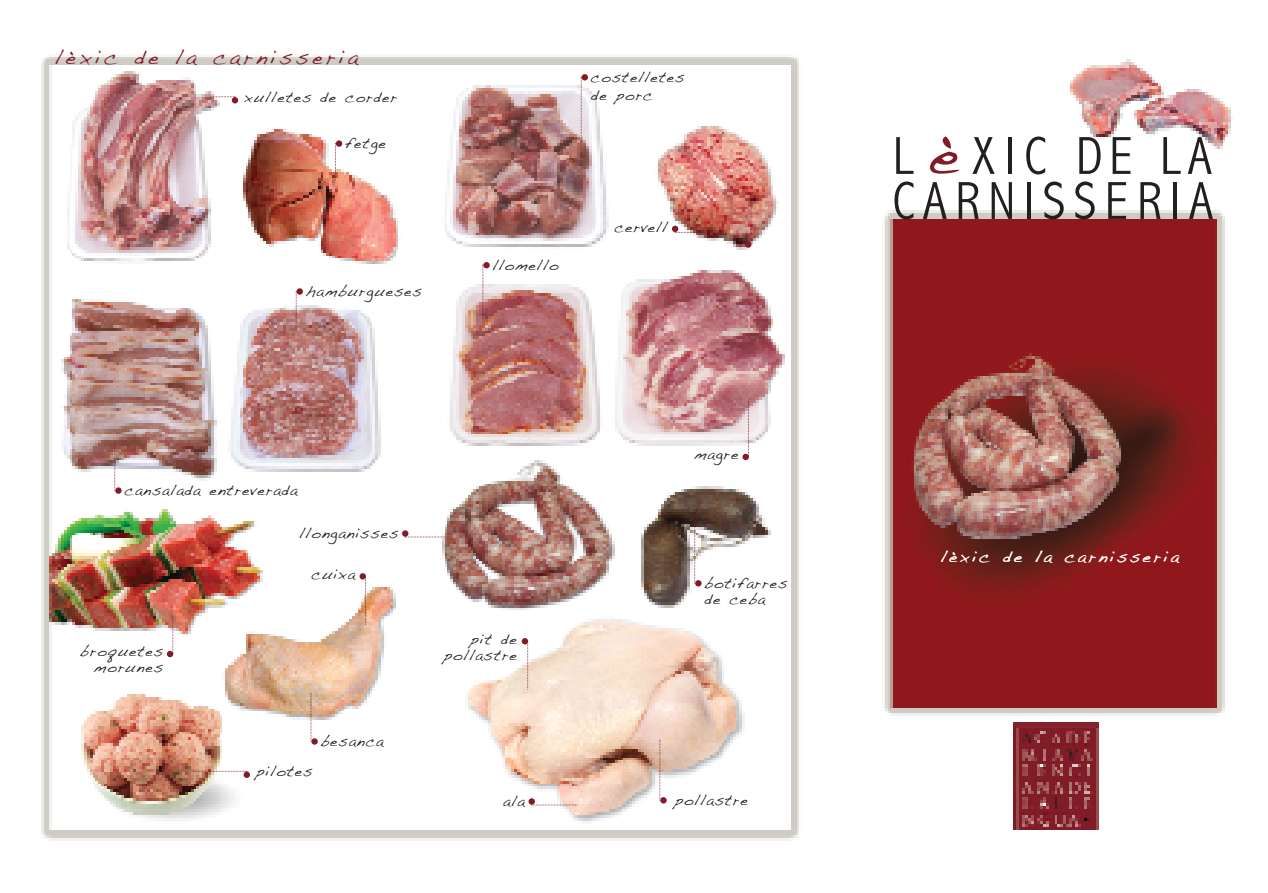
<style>
.page{position:relative;width:1268px;height:893px;background:#fff}
.page>*{position:absolute;margin:0;border:0;box-sizing:border-box;transform-origin:0 0}
.t1{font:300 condensed 54px/45px "Abadi";letter-spacing:.155em;color:#231f20}
.t2{font:21px "Handwriting Dakota";letter-spacing:.165em;color:#801b27}
.t3{font:16.5px "Handwriting Dakota";letter-spacing:.165em;color:#fff}
.t4{font:15px/16.5px "Handwriting Dakota";letter-spacing:.065em;color:#231f20}
.s1{font-family:"Handwriting Dakota";font-weight:400;font-stretch:normal;font-size:63px;color:#801b27}
</style>
<div class="page">
<img style="left:41px;top:57px;width:758px;height:784px">
<img style="left:1070px;top:59px;width:161px;height:90px">
<svg style="left:114px;top:442px;width:1px;height:49px"></svg>
<svg style="left:115px;top:487px;width:7px;height:7px"></svg>
<svg style="left:310px;top:693px;width:1px;height:49px"></svg>
<svg style="left:311px;top:738px;width:7px;height:7px"></svg>
<svg style="left:694px;top:515px;width:7px;height:71px"></svg>
<svg style="left:659px;top:740px;width:7px;height:63px"></svg>
<svg style="left:296px;top:293px;width:1px;height:31px"></svg>
<div style="left:296px;top:288px;width:7px;height:7px;background:#801b27;border-radius:50%"></div>
<svg style="left:482px;top:262px;width:7px;height:58px"></svg>
<svg style="left:335px;top:143px;width:1px;height:38px"></svg>
<div style="left:336px;top:140px;width:6px;height:7px;background:#801b27;border-radius:50%"></div>
<svg style="left:580px;top:77px;width:1px;height:72px"></svg>
<div style="left:581px;top:74px;width:7px;height:7px;background:#801b27;border-radius:50%"></div>
<svg style="left:750px;top:193px;width:1px;height:50px"></svg>
<div style="left:745px;top:241px;width:6px;height:7px;background:#801b27;border-radius:50%"></div>
<svg style="left:742px;top:401px;width:7px;height:59px"></svg>
<svg style="left:167px;top:616px;width:6px;height:41px"></svg>
<svg style="left:210px;top:96px;width:28px;height:7px"></svg>
<img style="left:885px;top:210px;width:340px;height:506px">
<img style="left:1013px;top:723px;width:84px;height:106px">
<svg style="left:527px;top:643px;width:1px;height:47px"></svg>
<div style="left:521px;top:638px;width:7px;height:6px;background:#801b27;border-radius:50%"></div>
<svg style="left:365px;top:578px;width:1px;height:47px"></svg>
<div style="left:359px;top:573px;width:7px;height:6px;background:#801b27;border-radius:50%"></div>
<div style="left:243px;top:772px;width:7px;height:6px;background:#801b27;border-radius:50%"></div>
<svg style="left:193px;top:771px;width:54px;height:1px"></svg>
<div style="left:528px;top:798px;width:7px;height:7px;background:#801b27;border-radius:50%"></div>
<svg style="left:531px;top:805px;width:46px;height:1px"></svg>
<div style="left:671px;top:226px;width:7px;height:6px;background:#801b27;border-radius:50%"></div>
<svg style="left:674px;top:232px;width:47px;height:1px"></svg>
<div style="left:402px;top:530px;width:6px;height:7px;background:#801b27;border-radius:50%"></div>
<svg style="left:405px;top:537px;width:46px;height:1px"></svg>
<h2 class="t2" style="left:55px;top:44px;width:304px">lèxic de la carnisseria</h2>
<p class="t4" style="left:244px;top:88px;width:154px">xulletes de corder</p>
<p class="t4" style="left:345px;top:135px;width:42px">fetge</p>
<p class="t4" style="left:306px;top:283px;width:117px">hamburgueses</p>
<p class="t4" style="left:591px;top:68px;width:95px;line-height:18px">costelletes de porc</p>
<p class="t4" style="left:492px;top:256px;width:67px">llomello</p>
<p class="t4" style="left:614px;top:219px;width:54px">cervell</p>
<p class="t4" style="left:125px;top:482px;width:174px">cansalada entreverada</p>
<p class="t4" style="left:299px;top:525px;width:100px">llonganisses</p>
<p class="t4" style="left:80px;top:643px;width:84px;line-height:15.8px;text-align:right">broquetes morunes</p>
<p class="t4" style="left:311px;top:566px;width:45px">cuixa</p>
<p class="t4" style="left:256px;top:763px;width:58px">pilotes</p>
<p class="t4" style="left:321px;top:733px;width:64px">besanca</p>
<p class="t4" style="left:443px;top:630px;width:75px;text-align:right">pit de pollastre</p>
<p class="t4" style="left:503px;top:793px;width:23px">ala</p>
<p class="t4" style="left:694px;top:446px;width:46px">magre</p>
<p class="t4" style="left:704px;top:574px;width:84px">botifarres de ceba</p>
<p class="t4" style="left:674px;top:791px;width:75px">pollastre</p>
<h1 class="t1" style="left:892px;top:133px;width:321px">L<span class="s1">è</span>XIC DE LA<br>CARNISSERIA</h1>
<p class="t3" style="left:940px;top:546px;width:239px">lèxic de la carnisseria</p>
</div>
